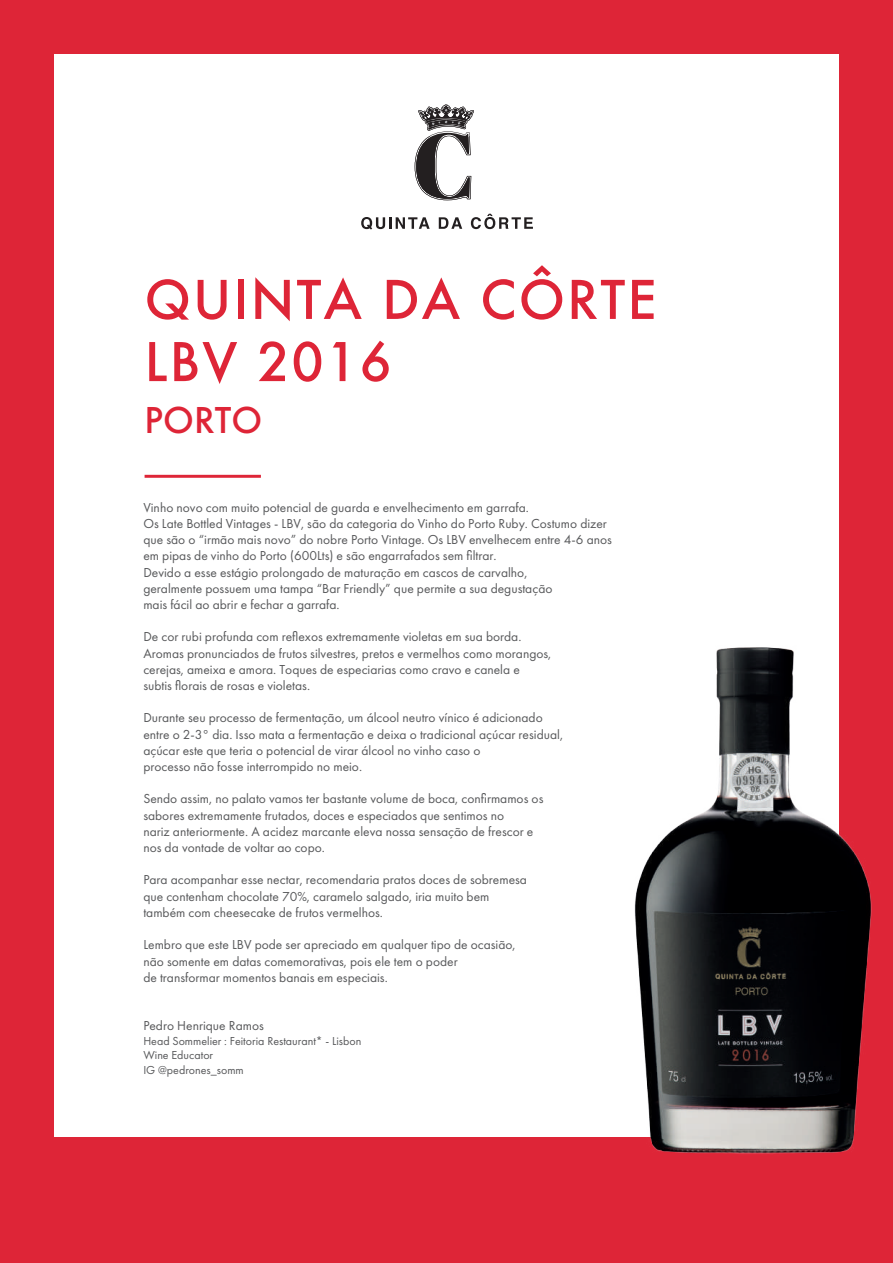
<style>
.page{position:relative;width:893px;height:1263px;background:#de2537}
.page>*{position:absolute;margin:0;border:0;box-sizing:border-box;transform-origin:0 0}
.t1{font:500 51.75px/62.1px "Futura";letter-spacing:.04em;color:#de2537}
.t2{font:500 34.5px "Futura";color:#de2537}
.t3{font:13.5px/16.2px "Futura PT";color:#57585a}
.t4{font:12px/14.4px "Futura PT";color:#57585a}
</style>
<div class="page">
<div style="left:54px;top:54px;width:785px;height:1082px;background:#fff"></div>
<svg style="left:361px;top:217px;width:69px;height:13px"></svg>
<svg style="left:439px;top:217px;width:23px;height:12px"></svg>
<svg style="left:471px;top:214px;width:62px;height:15px"></svg>
<svg style="left:415px;top:104px;width:59px;height:96px"></svg>
<img style="left:451px;top:647px;width:421px;height:507px">
<hr style="left:145px;top:475px;width:116px;height:3px;background:#de2537">
<h1 class="t1" style="left:145px;top:268px;width:514px">QUINTA DA CÔRTE<br>LBV 2016</h1>
<h2 class="t2" style="left:145px;top:396px;width:119px">PORTO</h2>
<p class="t3" style="left:143px;top:499px;width:470px">Vinho novo com muito potencial de guarda e envelhecimento em garrafa.<br>Os Late Bottled Vintages - LBV, são da categoria do Vinho do Porto Ruby. Costumo dizer que são o “irmão mais novo” do nobre Porto Vintage. Os LBV envelhecem entre 4-6 anos em pipas de vinho do Porto (600Lts) e são engarrafados sem filtrar.<br>Devido a esse estágio prolongado de maturação em cascos de carvalho,<br>geralmente possuem uma tampa “Bar Friendly” que permite a sua degustação<br>mais fácil ao abrir e fechar a garrafa.</p>
<p class="t3" style="left:143px;top:629px;width:409px">De cor rubi profunda com reflexos extremamente violetas em sua borda.<br>Aromas pronunciados de frutos silvestres, pretos e vermelhos como morangos, cerejas, ameixa e amora. Toques de especiarias como cravo e canela e subtis florais de rosas e violetas.</p>
<p class="t3" style="left:143px;top:710px;width:421px">Durante seu processo de fermentação, um álcool neutro vínico é adicionado entre o 2-3° dia. Isso mata a fermentação e deixa o tradicional açúcar residual, açúcar este que teria o potencial de virar álcool no vinho caso o<br>processo não fosse interrompido no meio.</p>
<p class="t3" style="left:143px;top:791px;width:402px">Sendo assim, no palato vamos ter bastante volume de boca, confirmamos os sabores extremamente frutados, doces e especiados que sentimos no<br>nariz anteriormente. A acidez marcante eleva nossa sensação de frescor e nos da vontade de voltar ao copo.</p>
<p class="t3" style="left:143px;top:872px;width:385px">Para acompanhar esse nectar, recomendaria pratos doces de sobremesa que contenham chocolate 70%, caramelo salgado, iria muito bem também com cheesecake de frutos vermelhos.</p>
<p class="t3" style="left:143px;top:937px;width:374px">Lembro que este LBV pode ser apreciado em qualquer tipo de ocasião, não somente em datas comemorativas, pois ele tem o poder<br>de transformar momentos banais em especiais.</p>
<p class="t3" style="left:143px;top:1018px;width:122px">Pedro Henrique Ramos</p>
<p class="t4" style="left:143px;top:1033px;width:220px">Head Sommelier : Feitoria Restaurant* - Lisbon<br>Wine Educator<br>IG @pedrones_somm</p>
</div>
